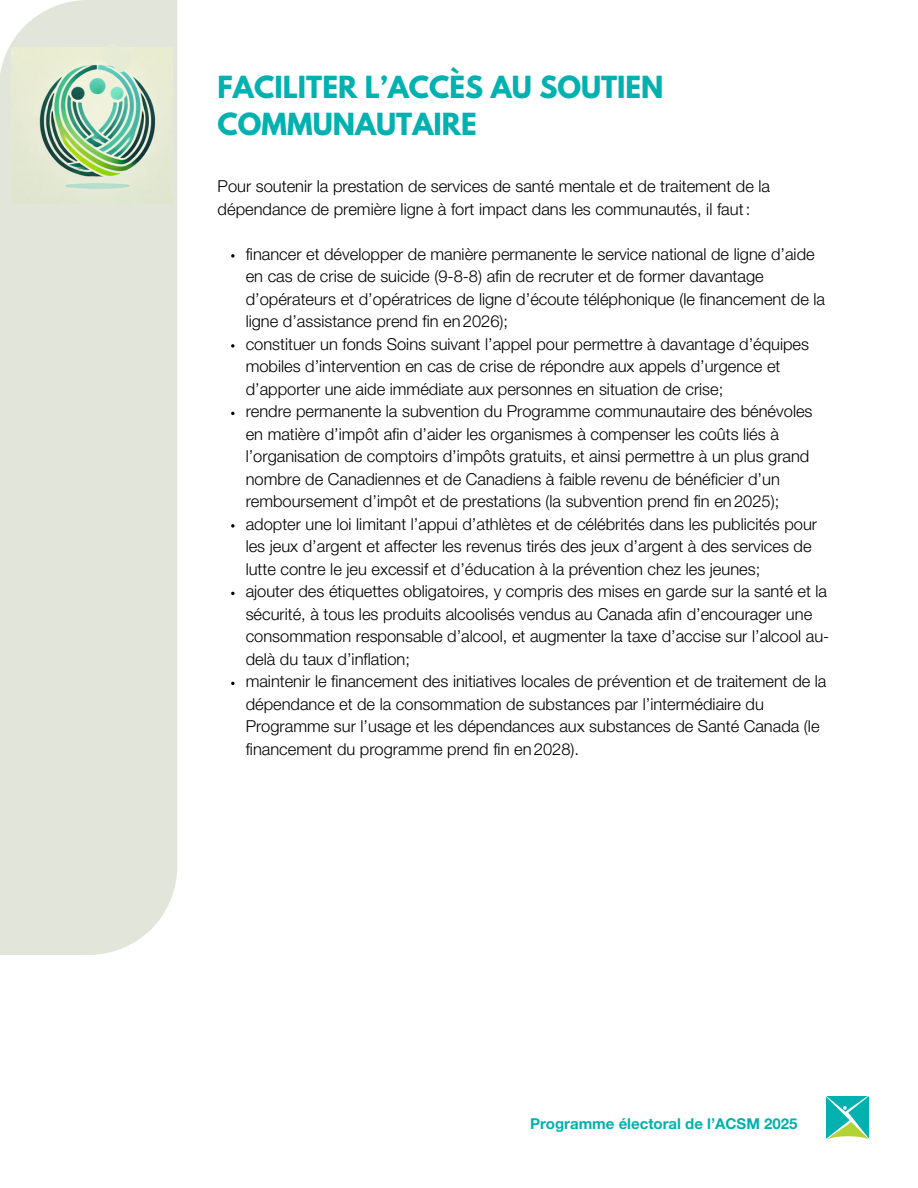
<style>
.page{position:relative;width:918px;height:1188px;background:#fff}
.page>*{position:absolute;margin:0;border:0;box-sizing:border-box;transform-origin:0 0}
.t1{font:700 27px/37.2px "League Spartan";color:#00b1b0}
.t2{font:300 16.5px/22.5px "Helvetica Neue LT Std";color:#000}
.t3{font:700 15px "Helvetica Neue LT Std";color:#00b1b0}
</style>
<div class="page">
<div style="left:0;top:0;width:177px;height:955px;background:#e2e5da"></div>
<img style="left:11px;top:48px;width:161px;height:155px">
<svg style="left:231px;top:254px;width:4px;height:4px"></svg>
<svg style="left:231px;top:344px;width:4px;height:4px"></svg>
<svg style="left:231px;top:412px;width:4px;height:3px"></svg>
<svg style="left:231px;top:524px;width:4px;height:4px"></svg>
<svg style="left:231px;top:592px;width:4px;height:3px"></svg>
<svg style="left:231px;top:682px;width:4px;height:3px"></svg>
<img style="left:826px;top:1097px;width:43px;height:41px">
<svg style="left:103px;top:43px;width:28px;height:29px"></svg>
<p class="t1" style="left:218px;top:72px;width:447px">FACILITER L’ACCÈS AU SOUTIEN<br>COMMUNAUTAIRE</p>
<p class="t2" style="left:218px;top:178px;width:554px">Pour soutenir la prestation de services de santé mentale et de traitement de la dépendance de première ligne à fort impact dans les communautés, il faut:</p>
<h1 class="t2" style="left:246px;top:245px;width:581px">financer et développer de manière permanente le service national de ligne d’aide en cas de crise de suicide (9-8-8) afin de recruter et de former davantage d’opérateurs et d’opératrices de ligne d’écoute téléphonique (le financement de la ligne d’assistance prend fin en2026);</h1>
<p class="t2" style="left:246px;top:335px;width:565px">constituer un fonds Soins suivant l’appel pour permettre à davantage d’équipes mobiles d’intervention en cas de crise de répondre aux appels d’urgence et d’apporter une aide immédiate aux personnes en situation de crise;</p>
<p class="t2" style="left:246px;top:403px;width:568px">rendre permanente la subvention du Programme communautaire des bénévoles en matière d’impôt afin d’aider les organismes à compenser les coûts liés à l’organisation de comptoirs d’impôts gratuits, et ainsi permettre à un plus grand nombre de Canadiennes et de Canadiens à faible revenu de bénéficier d’un remboursement d’impôt et de prestations (la subvention prend fin en2025);</p>
<p class="t2" style="left:246px;top:515px;width:573px">adopter une loi limitant l’appui d’athlètes et de célébrités dans les publicités pour les jeux d’argent et affecter les revenus tirés des jeux d’argent à des services de lutte contre le jeu excessif et d’éducation à la prévention chez les jeunes;</p>
<p class="t2" style="left:246px;top:583px;width:585px">ajouter des étiquettes obligatoires, y compris des mises en garde sur la santé et la sécurité, à tous les produits alcoolisés vendus au Canada afin d’encourager une consommation responsable d’alcool, et augmenter la taxe d’accise sur l’alcool au&shy;delà du taux d’inflation;</p>
<p class="t2" style="left:246px;top:673px;width:582px">maintenir le financement des initiatives locales de prévention et de traitement de la dépendance et de la consommation de substances par l’intermédiaire du Programme sur l’usage et les dépendances aux substances de Santé Canada (le financement du programme prend fin en2028).</p>
<p class="t3" style="left:530px;top:1119px;width:269px">Programme électoral de l’ACSM 2025</p>
</div>
